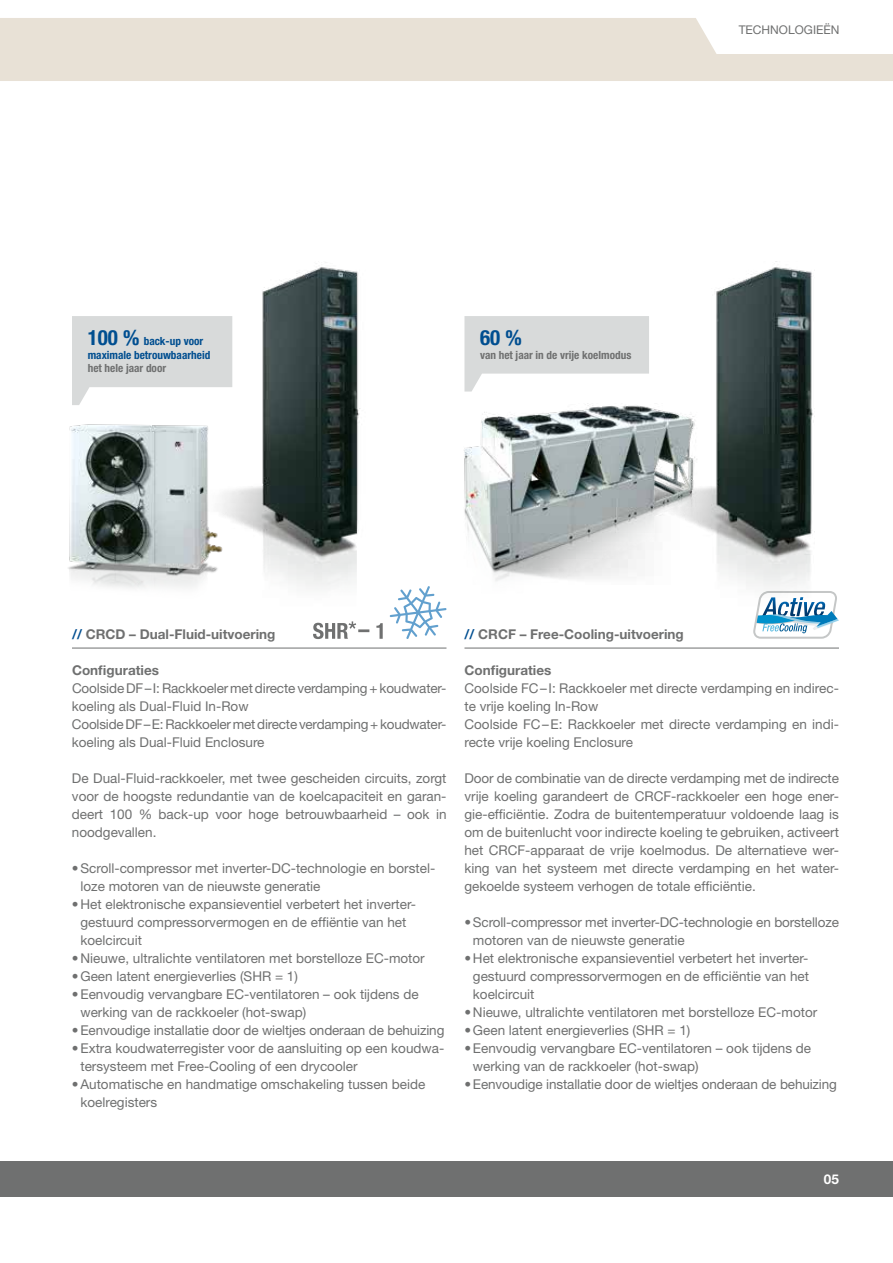
<style>
.page{position:relative;width:893px;height:1263px;background:#fff}
.page>*{position:absolute;margin:0;border:0;box-sizing:border-box;transform-origin:0 0}
.t1{font:700 condensed 21px "Helvetica Neue LT Pro";color:#004e90}
.t2{font:13.5px/18px "Helvetica Neue LT Pro";color:#6f7070}
.t3{font:700 13.5px "Helvetica Neue LT Pro";color:#6f7070}
.t4{font:700 13.5px "Helvetica Neue LT Pro";color:#fff}
.t5{font:12px "Helvetica Neue LT Pro";color:#6f7070}
.t6{font:700 condensed 11.25px "Helvetica Neue LT Pro";color:#6f7070}
.t7{font:700 condensed 11.25px/13.5px "Helvetica Neue LT Pro";color:#004e90}
.s1{font-size:21px}
.s2{color:#004e90}
</style>
<div class="page">
<div style="left:0;top:18px;width:893px;height:63px;background:#e8e1d6"></div>
<svg style="left:72px;top:316px;width:131px;height:89px"></svg>
<div style="left:464px;top:316px;width:185px;height:35px;background:#d8dada"></div>
<svg style="left:406px;top:608px;width:41px;height:31px"></svg>
<img style="left:68px;top:424px;width:135px;height:164px">
<img style="left:464px;top:351px;width:197px;height:230px">
<img style="left:203px;top:267px;width:243px;height:367px">
<img style="left:661px;top:261px;width:154px;height:330px">
<svg style="left:753px;top:591px;width:86px;height:48px"></svg>
<svg style="left:695px;top:18px;width:198px;height:36px"></svg>
<svg style="left:313px;top:621px;width:70px;height:18px"></svg>
<hr style="left:72px;top:648px;width:374px;height:1px;background:#6f7070">
<hr style="left:464px;top:648px;width:375px;height:1px;background:#6f7070">
<div style="left:0;top:1161px;width:893px;height:36px;background:#6f7070"></div>
<p class="t5" style="left:739px;top:23px;width:102px">TECHNOLOGIEËN</p>
<p class="t7" style="left:88px;top:334px;width:124px"><span class="s1">100 %</span> back-up voor maximale betrouwbaarheid</p>
<p class="t6" style="left:88px;top:361px;width:80px">het hele jaar door</p>
<h1 class="t1" style="left:480px;top:325px;width:43px">60 %</h1>
<p class="t6" style="left:480px;top:348px;width:153px">van het jaar in de vrije koelmodus</p>
<p class="t3" style="left:72px;top:626px;width:205px"><span class="s2">//</span> CRCD – Dual-Fluid-uitvoering</p>
<p class="t3" style="left:464px;top:626px;width:221px"><span class="s2">//</span> CRCF – Free-Cooling-uitvoering</p>
<p class="t3" style="left:72px;top:662px;width:88px">Configuraties</p>
<p class="t2" style="left:72px;top:679px;width:375px">Coolside DF–I: Rackkoeler met directe verdamping + koudwater&shy;koeling als Dual-Fluid In-Row<br>Coolside DF–E: Rackkoeler met directe verdamping + koudwater&shy;koeling als Dual-Fluid Enclosure</p>
<p class="t2" style="left:72px;top:769px;width:376px;text-align:justify">De Dual-Fluid-rackkoeler, met twee gescheiden circuits, zorgt voor de hoogste redundantie van de koelcapaciteit en garan&shy;deert 100 % back-up voor hoge betrouwbaarheid – ook in noodgevallen.</p>
<p class="t2" style="left:80px;top:859px;width:355px;text-indent:-9px">•Scroll-compressor met inverter-DC-technologie en borstel&shy;loze motoren van de nieuwste generatie</p>
<p class="t2" style="left:80px;top:895px;width:336px;text-indent:-9px">•Het elektronische expansieventiel verbetert het inverter&shy;gestuurd compressorvermogen en de effiëntie van het koelcircuit</p>
<p class="t2" style="left:72px;top:949px;width:354px">•Nieuwe, ultralichte ventilatoren met borstelloze EC-motor</p>
<p class="t2" style="left:72px;top:967px;width:227px">•Geen latent energieverlies (SHR = 1)</p>
<p class="t2" style="left:80px;top:985px;width:340px;text-indent:-9px">•Eenvoudig vervangbare EC-ventilatoren – ook tijdens de werking van de rackkoeler (hot-swap)</p>
<p class="t2" style="left:72px;top:1021px;width:374px">•Eenvoudige installatie door de wieltjes onderaan de behuizing</p>
<p class="t2" style="left:80px;top:1039px;width:365px;text-indent:-9px">•Extra koudwaterregister voor de aansluiting op een koudwa&shy;tersysteem met Free-Cooling of een drycooler</p>
<p class="t2" style="left:80px;top:1075px;width:346px;text-indent:-9px">•Automatische en handmatige omschakeling tussen beide koelregisters</p>
<p class="t3" style="left:464px;top:662px;width:88px">Configuraties</p>
<p class="t2" style="left:464px;top:679px;width:376px">Coolside FC–I: Rackkoeler met directe verdamping en indirec&shy;te vrije koeling In-Row<br>Coolside FC–E: Rackkoeler met directe verdamping en indi&shy;recte vrije koeling Enclosure</p>
<p class="t2" style="left:464px;top:769px;width:376px;text-align:justify">Door de combinatie van de directe verdamping met de indirecte vrije koeling garandeert de CRCF-rackkoeler een hoge ener&shy;gie-efficiëntie. Zodra de buitentemperatuur voldoende laag is om de buitenlucht voor indirecte koeling te gebruiken, activeert het CRCF-apparaat de vrije koelmodus. De alternatieve wer&shy;king van het systeem met directe verdamping en het water&shy;gekoelde systeem verhogen de totale efficiëntie.</p>
<p class="t2" style="left:473px;top:913px;width:367px;text-indent:-9px">•Scroll-compressor met inverter-DC-technologie en borstelloze motoren van de nieuwste generatie</p>
<p class="t2" style="left:473px;top:949px;width:338px;text-align:justify;text-indent:-9px">•Het elektronische expansieventiel verbetert het inverter&shy;gestuurd compressorvermogen en de efficiëntie van het koelcircuit</p>
<p class="t2" style="left:464px;top:1003px;width:354px">•Nieuwe, ultralichte ventilatoren met borstelloze EC-motor</p>
<p class="t2" style="left:464px;top:1021px;width:227px">•Geen latent energieverlies (SHR = 1)</p>
<p class="t2" style="left:473px;top:1039px;width:340px;text-indent:-9px">•Eenvoudig vervangbare EC-ventilatoren – ook tijdens de werking van de rackkoeler (hot-swap)</p>
<p class="t2" style="left:464px;top:1075px;width:374px">•Eenvoudige installatie door de wieltjes onderaan de behuizing</p>
<p class="t4" style="left:824px;top:1170px;width:17px">05</p>
</div>
